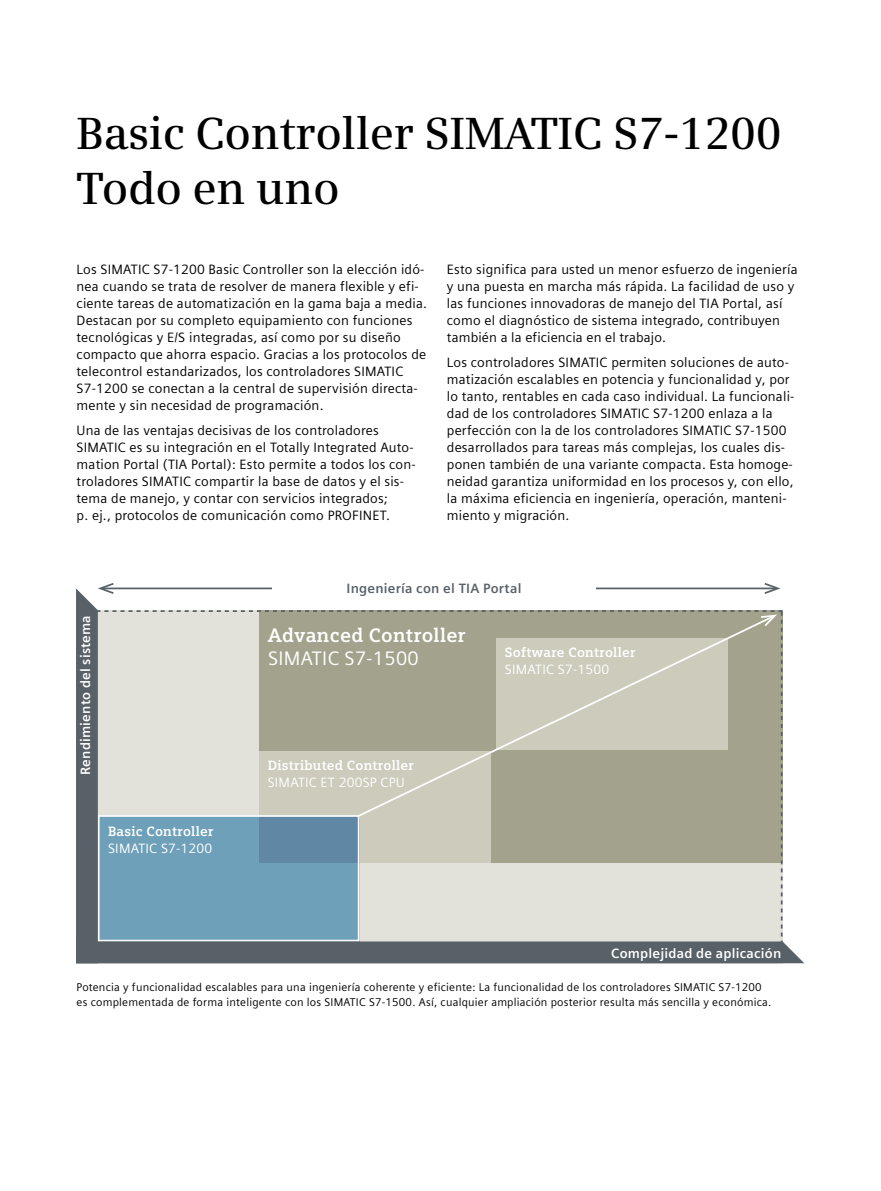
<style>
.page{position:relative;width:881px;height:1191px;background:#fff}
.page>*{position:absolute;margin:0;border:0;box-sizing:border-box;transform-origin:0 0}
.t1{font:600 45px/55.2px "Siemens Serif";letter-spacing:-.01em;color:#000}
.t2{font:700 19.5px "Siemens Slab";letter-spacing:.015em;color:#fff}
.t3{font:19.5px "Siemens Sans Global";letter-spacing:.015em;color:#fff}
.t4{font:13.5px/17px "Siemens Sans Global";letter-spacing:.015em;color:#000}
.t5{font:700 13.5px "Siemens Slab";letter-spacing:.015em;color:#fff}
.t6{font:13.5px "Siemens Sans Global";letter-spacing:.015em;color:#fff}
.t7{font:700 13.5px "Siemens Sans Global";letter-spacing:.015em;color:#fff}
.t8{font:700 13.5px "Siemens Sans Global";letter-spacing:.015em;color:#586068}
.t9{font:11.25px/14.9px "Siemens Sans Global";letter-spacing:.02em;color:#000}
</style>
<div class="page">
<hr style="left:0;top:858px;width:1px;height:34px;background:#8c9aa6">
<hr style="left:0;top:725px;width:1px;height:133px;background:#8c9aa6">
<svg style="left:76px;top:583px;width:728px;height:380px;background:#b4bab3"></svg>
<div style="left:272px;top:578px;width:323px;height:19px;background:#fff"></div>
<h1 class="t1" style="left:77px;top:105px;width:706px">Basic Controller SIMATIC S7-1200<br>Todo en uno</h1>
<p class="t4" style="left:77px;top:261px;width:352px">Los SIMATIC S7-1200 Basic Controller son la elección idó&shy;nea cuando se trata de resolver de manera flexible y efi&shy;ciente tareas de automatización en la gama baja a media.<br>Destacan por su completo equipamiento con funciones tecnológicas y E/S integradas, así como por su diseño compacto que ahorra espacio. Gracias a los protocolos de telecontrol estandarizados, los controladores SIMATIC S7-1200 se conectan a la central de supervisión directa&shy;mente y sin necesidad de programación.</p>
<p class="t4" style="left:77px;top:422px;width:340px">Una de las ventajas decisivas de los controladores SIMATIC es su integración en el Totally Integrated Auto&shy;mation Portal (TIA Portal): Esto permite a todos los con&shy;troladores SIMATIC compartir la base de datos y el sis&shy;tema de manejo, y contar con servicios integrados;<br>p. ej., protocolos de comunicación como PROFINET.</p>
<p class="t4" style="left:446px;top:261px;width:352px">Esto significa para usted un menor esfuerzo de ingeniería y una puesta en marcha más rápida. La facilidad de uso y las funciones innovadoras de manejo del TIA Portal, así como el diagnóstico de sistema integrado, contribuyen también a la eficiencia en el trabajo.</p>
<p class="t4" style="left:446px;top:354px;width:349px">Los controladores SIMATIC permiten soluciones de auto&shy;matización escalables en potencia y funcionalidad y, por lo tanto, rentables en cada caso individual. La funcionali&shy;dad de los controladores SIMATIC S7-1200 enlaza a la perfección con la de los controladores SIMATIC S7-1500 desarrollados para tareas más complejas, los cuales dis&shy;ponen también de una variante compacta. Esta homoge&shy;neidad garantiza uniformidad en los procesos y, con ello, la máxima eficiencia en ingeniería, operación, manteni&shy;miento y migración.</p>
<p class="t8" style="left:346px;top:580px;width:176px">Ingeniería con el TIA Portal</p>
<p class="t7" style="left:78px;top:774px;width:161px;rotate:-90deg">Rendimiento del sistema</p>
<h2 class="t2" style="left:268px;top:623px;width:199px">Advanced Controller</h2>
<h2 class="t3" style="left:268px;top:644px;width:152px">SIMATIC S7-1500</h2>
<p class="t5" style="left:504px;top:644px;width:132px">Software Controller</p>
<p class="t6" style="left:504px;top:659px;width:106px">SIMATIC S7-1500</p>
<p class="t5" style="left:267px;top:757px;width:148px">Distributed Controller</p>
<p class="t6" style="left:267px;top:772px;width:138px">SIMATIC ET 200SP CPU</p>
<p class="t5" style="left:108px;top:823px;width:107px">Basic Controller</p>
<p class="t6" style="left:108px;top:839px;width:106px">SIMATIC S7-1200</p>
<p class="t7" style="left:611px;top:945px;width:171px">Complejidad de aplicación</p>
<p class="t9" style="left:77px;top:980px;width:696px">Potencia y funcionalidad escalables para una ingeniería coherente y eficiente: La funcionalidad de los controladores SIMATIC S7-1200 es complementada de forma inteligente con los SIMATIC S7-1500. Así, cualquier ampliación posterior resulta más sencilla y económica.</p>
</div>
